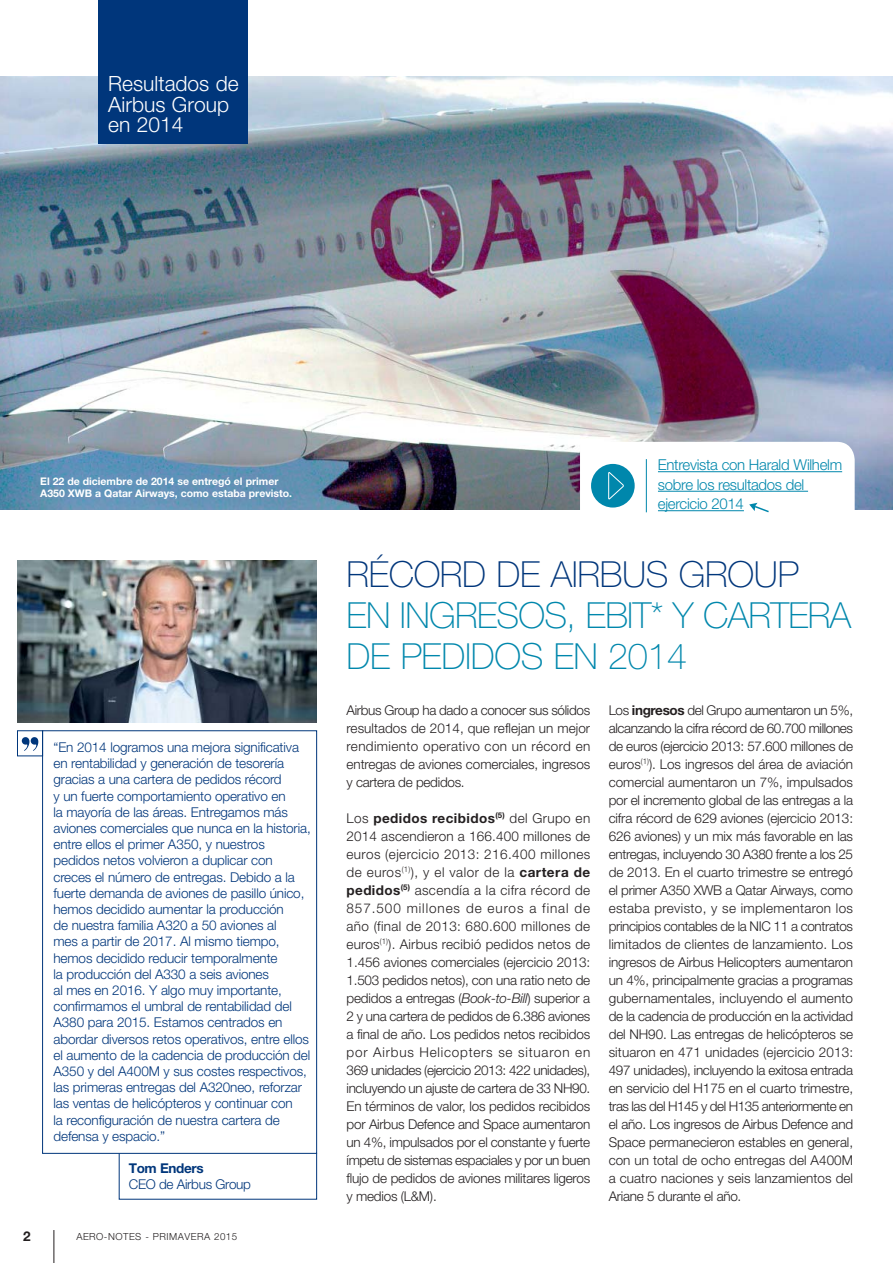
<style>
.page{position:relative;width:893px;height:1263px;background:#fff}
.page>*{position:absolute;margin:0;border:0;box-sizing:border-box;transform-origin:0 0}
.t1{font:100 36px/40.7px "Helvetica Neue";letter-spacing:-.02em;color:#0087ac}
.t2{font:100 36px "Helvetica Neue";letter-spacing:-.01em;color:#00367b}
.t3{font:300 21px/20.5px "Helvetica Neue";color:#fff}
.t4{font:300 15px/19.5px "Helvetica Neue";letter-spacing:-.02em;color:#0087ac}
.t5{font:300 13.5px/18px "Helvetica Neue";letter-spacing:-.015em;color:#231f20;text-align:justify}
.t6{font:300 13.5px/16.2px "Helvetica Neue";letter-spacing:-.01em;color:#00367b}
.t7{font:700 13.5px "Helvetica Neue";letter-spacing:-.025em;color:#00367b}
.t8{font:700 13.5px "Helvetica Neue";color:#231f20}
.t9{font:700 10.5px/12px "Helvetica Neue";color:#fff}
.t10{font:300 9.75px "Helvetica Neue";letter-spacing:.05em;color:#231f20}
.s1{font-weight:700}
.s2{font-style:italic}
</style>
<div class="page">
<hr style="left:54px;top:1230px;width:1px;height:32px;background:#231f20">
<img style="left:0;top:77px;width:893px;height:433px">
<div style="left:99px;top:0;width:149px;height:143px;background:#00367b"></div>
<div style="left:42px;top:730px;width:275px;height:423px;border:1px solid #00367b"></div>
<div style="left:17px;top:730px;width:26px;height:26px;border:1px solid #00367b"></div>
<div style="left:119px;top:1153px;width:198px;height:46px;border:1px solid #00367b"></div>
<svg style="left:22px;top:737px;width:16px;height:14px"></svg>
<img style="left:17px;top:560px;width:300px;height:163px">
<svg style="left:580px;top:442px;width:275px;height:71px"></svg>
<h2 class="t3" style="left:108px;top:75px;width:132px">Resultados de<br>Airbus Group en 2014</h2>
<p class="t9" style="left:40px;top:476px;width:254px">El 22 de diciembre de 2014 se entregó el primer<br>A350 XWB a Qatar Airways, como estaba previsto.</p>
<p class="t6" style="left:54px;top:740px;width:259px">“En 2014 logramos una mejora significativa en rentabilidad y generación de tesorería gracias a una cartera de pedidos récord<br>y un fuerte comportamiento operativo en<br>la mayoría de las áreas. Entregamos más aviones comerciales que nunca en la historia, entre ellos el primer A350, y nuestros pedidos netos volvieron a duplicar con creces el número de entregas. Debido a la fuerte demanda de aviones de pasillo único, hemos decidido aumentar la producción<br>de nuestra familia A320 a 50 aviones al<br>mes a partir de 2017. Al mismo tiempo, hemos decidido reducir temporalmente<br>la producción del A330 a seis aviones<br>al mes en 2016. Y algo muy importante, confirmamos el umbral de rentabilidad del A380 para 2015. Estamos centrados en abordar diversos retos operativos, entre ellos el aumento de la cadencia de producción del A350 y del A400M y sus costes respectivos, las primeras entregas del A320neo, reforzar las ventas de helicópteros y continuar con<br>la reconfiguración de nuestra cartera de defensa y espacio.”</p>
<p class="t7" style="left:129px;top:1163px;width:76px">Tom Enders</p>
<p class="t6" style="left:129px;top:1177px;width:124px">CEO de Airbus Group</p>
<p class="t8" style="left:23px;top:1231px;width:9px">2</p>
<p class="t10" style="left:76px;top:1233px;width:162px">AERO-NOTES - PRIMAVERA 2015</p>
<p class="t4" style="left:658px;top:456px;width:186px">Entrevista con Harald Wilhelm sobre los resultados del ejercicio 2014</p>
<h1 class="t2" style="left:347px;top:562px;width:454px">RÉCORD DE AIRBUS GROUP</h1>
<h1 class="t1" style="left:347px;top:598px;width:506px">EN INGRESOS, EBIT* Y CARTERA<br>DE PEDIDOS EN 2014</h1>
<p class="t5" style="left:347px;top:702px;width:245px">Airbus Group ha dado a conocer sus sólidos resultados de 2014, que reflejan un mejor rendimiento operativo con un récord en entregas de aviones comerciales, ingresos y cartera de pedidos.</p>
<p class="t5" style="left:347px;top:810px;width:245px">Los <span class="s1">pedidos recibidos</span><sup>(5)</sup> del Grupo en 2014 ascendieron a 166.400 millones de euros (ejercicio 2013: 216.400 millones de euros<sup>(1)</sup>), y el valor de la <span class="s1">cartera de pedidos</span><sup>(5)</sup> ascendía a la cifra récord de 857.500 millones de euros a final de año (final de 2013: 680.600 millones de euros<sup>(1)</sup>). Airbus recibió pedidos netos de 1.456 aviones comerciales (ejercicio 2013:<br>1.503 pedidos netos), con una ratio neto de pedidos a entregas (<span class="s2">Book-to-Bill</span>) superior a 2 y una cartera de pedidos de 6.386 aviones a final de año. Los pedidos netos recibidos por Airbus Helicopters se situaron en 369 unidades (ejercicio 2013: 422 unidades), incluyendo un ajuste de cartera de 33 NH90.<br>En términos de valor, los pedidos recibidos por Airbus Defence and Space aumentaron un 4%, impulsados por el constante y fuerte ímpetu de sistemas espaciales y por un buen flujo de pedidos de aviones militares ligeros y medios (L&amp;M).</p>
<p class="t5" style="left:609px;top:702px;width:246px">Los <span class="s1">ingresos</span> del Grupo aumentaron un 5%, alcanzando la cifra récord de 60.700 millones de euros (ejercicio 2013: 57.600 millones de euros<sup>(1)</sup>). Los ingresos del área de aviación comercial aumentaron un 7%, impulsados por el incremento global de las entregas a la cifra récord de 629 aviones (ejercicio 2013:<br>626 aviones) y un mix más favorable en las entregas, incluyendo 30 A380 frente a los 25 de 2013. En el cuarto trimestre se entregó el primer A350 XWB a Qatar Airways, como estaba previsto, y se implementaron los principios contables de la NIC 11 a contratos limitados de clientes de lanzamiento. Los ingresos de Airbus Helicopters aumentaron un 4%, principalmente gracias a programas gubernamentales, incluyendo el aumento de la cadencia de producción en la actividad del NH90. Las entregas de helicópteros se situaron en 471 unidades (ejercicio 2013:<br>497 unidades), incluyendo la exitosa entrada en servicio del H175 en el cuarto trimestre, tras las del H145 y del H135 anteriormente en el año. Los ingresos de Airbus Defence and Space permanecieron estables en general, con un total de ocho entregas del A400M a cuatro naciones y seis lanzamientos del Ariane 5 durante el año.</p>
</div>
